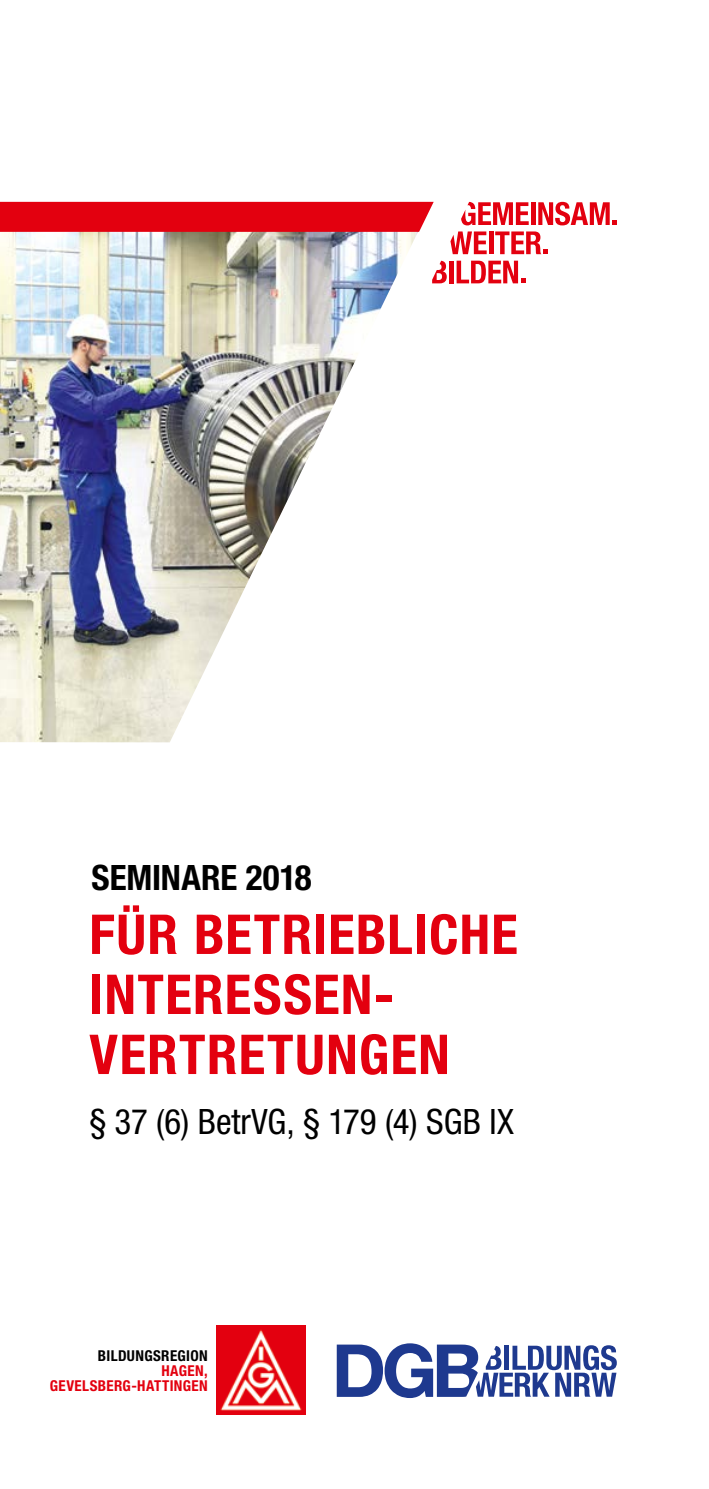
<style>
.page{position:relative;width:709px;height:1489px;background:#fff}
.page>*{position:absolute;margin:0;border:0;box-sizing:border-box;transform-origin:0 0}
.t1{font:700 condensed 55px/60px "Helvetica Neue LT Std";letter-spacing:.02em;color:#e3000f}
.t2{font:condensed 35px "Helvetica Neue LT Std";color:#000}
.t3{font:700 condensed 35px "Helvetica Neue LT Std";color:#000}
.t4{font:700 condensed 15px/15px "Helvetica Neue LT Std";letter-spacing:.025em;color:#e3000f;text-align:right}
.t5{font:700 condensed 15px "Helvetica Neue LT Std";letter-spacing:.025em;color:#000}
</style>
<div class="page">
<img style="left:0;top:232px;width:418px;height:510px">
<div style="left:0;top:202px;width:433px;height:30px;background:#e3000f"></div>
<svg style="left:337px;top:1343px;width:280px;height:54px"></svg>
<hr style="left:449px;top:261px;width:4px;height:22px;background:#e3000f">
<svg style="left:456px;top:261px;width:69px;height:22px"></svg>
<svg style="left:432px;top:261px;width:15px;height:22px"></svg>
<hr style="left:489px;top:231px;width:4px;height:23px;background:#e3000f">
<svg style="left:450px;top:231px;width:36px;height:23px"></svg>
<svg style="left:495px;top:231px;width:52px;height:23px"></svg>
<svg style="left:538px;top:202px;width:79px;height:23px"></svg>
<hr style="left:531px;top:202px;width:4px;height:23px;background:#e3000f">
<svg style="left:461px;top:202px;width:67px;height:23px"></svg>
<img style="left:216px;top:1325px;width:90px;height:89px">
<p class="t3" style="left:92px;top:856px;width:221px">SEMINARE 2018</p>
<p class="t1" style="left:89px;top:903px;width:430px">FÜR BETRIEBLICHE<br>INTERESSEN-<br>VERTRETUNGEN</p>
<p class="t2" style="left:89px;top:1101px;width:426px">§ 37 (6) BetrVG, § 179 (4) SGB IX</p>
<p class="t5" style="left:98px;top:1346px;width:111px">BILDUNGSREGION</p>
<p class="t4" style="left:50px;top:1363px;width:159px">HAGEN,<br>GEVELSBERG-HATTINGEN</p>
</div>
